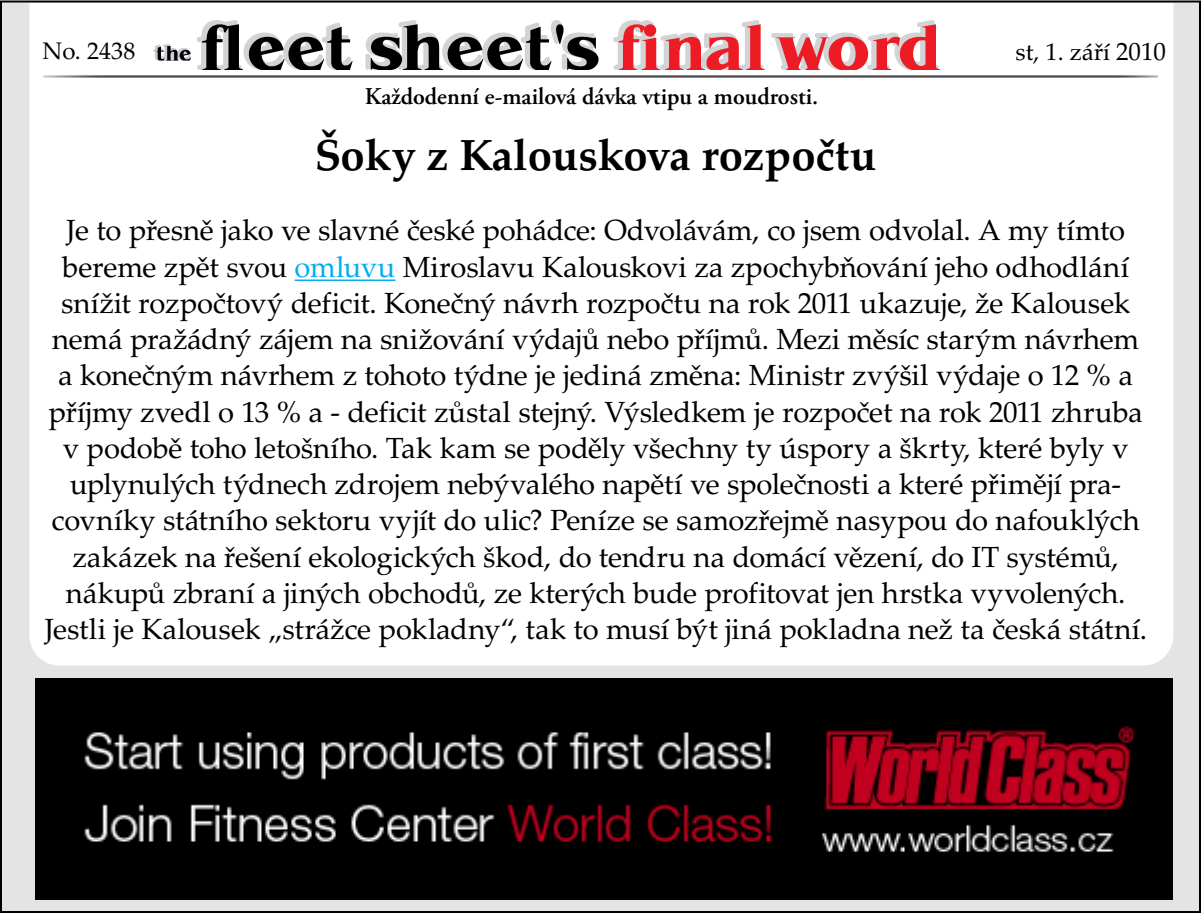
<style>
.page{position:relative;width:1201px;height:913px;background:#fff}
.page>*{position:absolute;margin:0;border:0;box-sizing:border-box;transform-origin:0 0}
.t1{font:700 43.6px "Palatino LTCE";color:#000}
.t2{font:29.2px/36.2px "Palatino LTCE";letter-spacing:-.01em;color:#000;text-align:center}
.t3{font:600 24px "Adobe Garamond Pro";color:#000}
.t4{font:24px "Palatino LTCE";color:#000}
.s1{font-size:25px}
.s2{color:#00aeef}
</style>
<div class="page">
<div style="left:1px;top:1px;width:1198px;height:910px;background:#e5e4e4"></div>
<div style="left:28px;top:1px;width:1146px;height:665px;background:#fff"></div>
<img style="left:40px;top:73px;width:1120px;height:7px">
<svg style="left:153px;top:20px;width:446px;height:50px;background:#a3a3a4"></svg>
<svg style="left:611px;top:20px;width:328px;height:50px;background:#eda0a3"></svg>
<img style="left:36px;top:678px;width:1136px;height:220px">
<hr style="left:294px;top:279px;width:101px;height:2px;background:#00aeef">
<p class="t4" style="left:42px;top:37px;width:94px">No. 2438</p>
<p class="t4" style="left:1015px;top:38px;width:152px">st, 1. září <span class="s1">2010</span></p>
<p class="t3" style="left:365px;top:83px;width:455px">Každodenní e-mailová dávka vtipu a moudrosti.</p>
<h1 class="t1" style="left:315px;top:129px;width:563px">Šoky z Kalouskova rozpočtu</h1>
<p class="t2" style="left:44px;top:213px;width:1104px">Je to přesně jako ve slavné české pohádce: Odvolávám, co jsem odvolal. A my tímto bereme zpět svou <span class="s2">omluvu</span> Miroslavu Kalouskovi za zpochybňování jeho odhodlání snížit rozpočtový deficit. Konečný návrh rozpočtu na rok 2011 ukazuje, že Kalousek nemá pražádný zájem na snižování výdajů nebo příjmů. Mezi měsíc starým návrhem a konečným návrhem z tohoto týdne je jediná změna: Ministr zvýšil výdaje o 12 % a příjmy zvedl o 13 % a - deficit zůstal stejný. Výsledkem je rozpočet na rok 2011 zhruba v podobě toho letošního. Tak kam se poděly všechny ty úspory a škrty, které byly v uplynulých týdnech zdrojem nebývalého napětí ve společnosti a které přimějí pra&shy;covníky státního sektoru vyjít do ulic? Peníze se samozřejmě nasypou do nafouklých zakázek na řešení ekologických škod, do tendru na domácí vězení, do IT systémů, nákupů zbraní a jiných obchodů, ze kterých bude profitovat jen hrstka vyvolených.<br>Jestli je Kalousek „strážce pokladny“, tak to musí být jiná pokladna než ta česká státní.</p>
</div>
